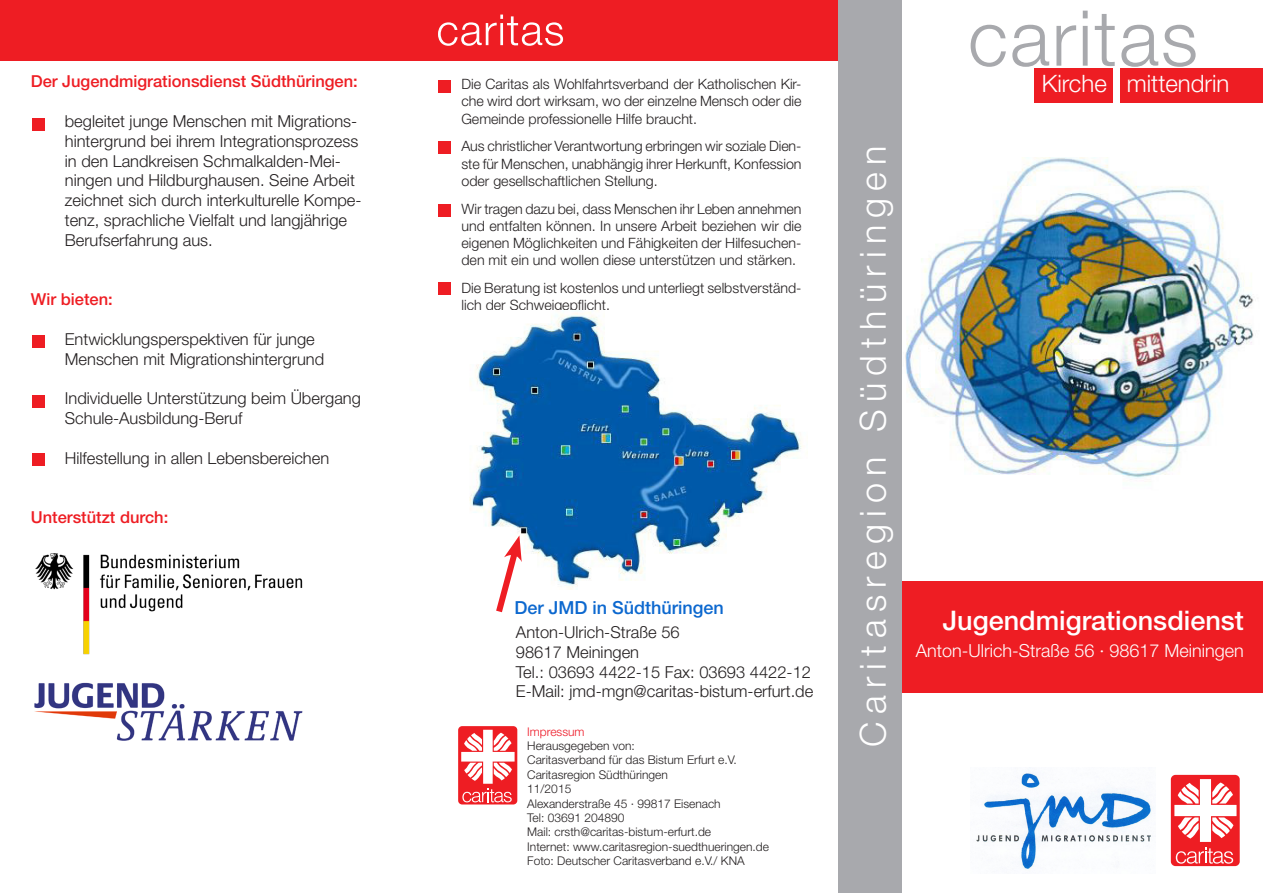
<style>
.page{position:relative;width:1263px;height:893px;background:#fff}
.page>*{position:absolute;margin:0;border:0;box-sizing:border-box;transform-origin:0 0}
.t1{font:300 36px "Helvetica Neue";letter-spacing:.2em;color:#fff}
.t2{font:500 27px "Helvetica Neue";color:#fff}
.Zwischenüberschrift{font:300 24px "Helvetica Neue";color:#fff}
.t3{font:300 18px "Helvetica Neue";color:#fff}
.t4{font:500 18px "Helvetica Neue";color:#0c68cf}
.t5{font:300 16.5px/19.8px "Helvetica Neue";color:#231f20}
.t6{font:500 16.5px "Helvetica Neue";color:#ee1d23}
.fliess01{font:300 14.25px/17.1px "Helvetica Neue";color:#231f20;text-align:justify}
.fliess01-2{font:300 12px "Helvetica Neue";color:#231f20}
.fliess01-3{font:300 12px "Helvetica Neue";color:#ee1b29}
</style>
<div class="page">
<img style="left:905px;top:157px;width:349px;height:322px">
<svg style="left:971px;top:25px;width:35px;height:42px"></svg>
<svg style="left:1012px;top:25px;width:37px;height:42px"></svg>
<svg style="left:1056px;top:25px;width:20px;height:41px"></svg>
<svg style="left:1083px;top:11px;width:5px;height:55px"></svg>
<svg style="left:1095px;top:14px;width:20px;height:52px"></svg>
<svg style="left:1121px;top:25px;width:74px;height:42px"></svg>
<div style="left:1034px;top:68px;width:79px;height:34px;background:#ee1d23"></div>
<div style="left:1120px;top:68px;width:143px;height:34px;background:#ee1d23"></div>
<div style="left:896px;top:581px;width:367px;height:112px;background:#ee1d23"></div>
<div style="left:838px;top:0;width:64px;height:893px;background:#a8a9ad"></div>
<img style="left:976px;top:767px;width:177px;height:102px">
<div style="left:0;top:0;width:838px;height:61px;background:#ee1d23"></div>
<div style="left:32px;top:335px;width:13px;height:13px;background:#ee1d23"></div>
<div style="left:438px;top:80px;width:13px;height:12px;background:#ee1d23"></div>
<div style="left:438px;top:141px;width:13px;height:13px;background:#ee1d23"></div>
<div style="left:438px;top:204px;width:13px;height:13px;background:#ee1d23"></div>
<div style="left:438px;top:282px;width:13px;height:12px;background:#ee1d23"></div>
<div style="left:32px;top:395px;width:13px;height:13px;background:#ee1d23"></div>
<div style="left:32px;top:453px;width:13px;height:13px;background:#ee1d23"></div>
<div style="left:1171px;top:775px;width:69px;height:91px;background:#ee1d23;border-radius:5px"></div>
<svg style="left:1174px;top:779px;width:62px;height:85px"></svg>
<svg style="left:438px;top:15px;width:125px;height:31px"></svg>
<div style="left:32px;top:118px;width:13px;height:12px;background:#ee1d23"></div>
<img style="left:35px;top:553px;width:268px;height:102px">
<img style="left:34px;top:682px;width:269px;height:59px">
<div style="left:458px;top:726px;width:59px;height:78px;background:#ee1d23;border-radius:4px"></div>
<svg style="left:461px;top:730px;width:54px;height:72px"></svg>
<img style="left:469px;top:310px;width:334px;height:280px">
<svg style="left:492px;top:535px;width:31px;height:78px"></svg>
<p class="t6" style="left:31px;top:72px;width:329px">Der Jugendmigrationsdienst Südthüringen:</p>
<p class="t5" style="left:65px;top:111px;width:294px">begleitet junge Menschen mit Migrations-</p>
<p class="t5" style="left:65px;top:131px;width:295px">hintergrund bei ihrem Integrationsprozess</p>
<p class="t5" style="left:65px;top:150px;width:298px">in den Landkreisen Schmalkalden-Mei&shy;ningen und Hildburghausen. Seine Arbeit zeichnet sich durch interkulturelle Kompe&shy;tenz, sprachliche Vielfalt und langjährige Berufserfahrung aus.</p>
<p class="t6" style="left:31px;top:289px;width:83px">Wir bieten:</p>
<p class="t5" style="left:65px;top:329px;width:251px">Entwicklungsperspektiven für junge</p>
<p class="t5" style="left:65px;top:348px;width:261px">Menschen mit Migrationshintergrund</p>
<p class="t5" style="left:65px;top:388px;width:298px">Individuelle Unterstützung beim Übergang</p>
<p class="t5" style="left:65px;top:408px;width:179px">Schule-Ausbildung-Beruf</p>
<p class="t5" style="left:65px;top:447px;width:266px">Hilfestellung in allen Lebensbereichen</p>
<p class="t6" style="left:31px;top:507px;width:139px">Unterstützt durch:</p>
<p class="fliess01" style="left:461px;top:75px;width:342px">Die Caritas als Wohlfahrtsverband der Katholischen Kir&shy;che wird dort wirksam, wo der einzelne Mensch oder die Gemeinde professionelle Hilfe braucht.</p>
<p class="fliess01" style="left:461px;top:138px;width:342px">Aus christlicher Verantwortung erbringen wir soziale Dien&shy;ste für Menschen, unabhängig ihrer Herkunft, Konfession oder gesellschaftlichen Stellung.</p>
<p class="fliess01" style="left:461px;top:200px;width:342px">Wir tragen dazu bei, dass Menschen ihr Leben annehmen und entfalten können. In unsere Arbeit beziehen wir die eigenen Möglichkeiten und Fähigkeiten der Hilfesuchen&shy;den mit ein und wollen diese unterstützen und stärken.</p>
<p class="fliess01" style="left:461px;top:279px;width:342px">Die Beratung ist kostenlos und unterliegt selbstverständ&shy;lich der Schweigepflicht.</p>
<p class="t4" style="left:514px;top:596px;width:211px">Der JMD in Südthüringen</p>
<p class="t5" style="left:516px;top:622px;width:165px">Anton-Ulrich-Straße 56</p>
<p class="t5" style="left:516px;top:642px;width:125px">98617 Meiningen</p>
<p class="t5" style="left:516px;top:661px;width:297px">Tel.: 03693 4422-15 Fax: 03693 4422-12</p>
<p class="t5" style="left:516px;top:681px;width:299px">E-Mail: jmd-mgn@caritas-bistum-erfurt.de</p>
<p class="fliess01-3" style="left:527px;top:724px;width:59px">Impressum</p>
<p class="fliess01-2" style="left:527px;top:738px;width:109px">Herausgegeben von:</p>
<p class="fliess01-2" style="left:527px;top:753px;width:211px">Caritasverband für das Bistum Erfurt e.V.</p>
<p class="fliess01-2" style="left:527px;top:767px;width:142px">Caritasregion Südthüringen</p>
<p class="fliess01-2" style="left:527px;top:781px;width:46px">11/2015</p>
<p class="fliess01-2" style="left:527px;top:796px;width:195px">Alexanderstraße 45 · 99817 Eisenach</p>
<p class="fliess01-2" style="left:527px;top:810px;width:99px">Tel: 03691 204890</p>
<p class="fliess01-2" style="left:527px;top:825px;width:185px">Mail: crsth@caritas-bistum-erfurt.de</p>
<p class="fliess01-2" style="left:527px;top:839px;width:243px">Internet: www.caritasregion-suedthueringen.de</p>
<p class="fliess01-2" style="left:527px;top:853px;width:219px">Foto: Deutscher Caritasverband e.V./ KNA</p>
<p class="t1" style="left:851px;top:747px;width:603px;rotate:-90deg">Caritasregion Südthüringen</p>
<p class="Zwischenüberschrift" style="left:1042px;top:69px;width:189px">Kirche mittendrin</p>
<p class="t2" style="left:943px;top:604px;width:303px">Jugendmigrationsdienst</p>
<p class="t3" style="left:916px;top:639px;width:330px">Anton-Ulrich-Straße 56 · 98617 Meiningen</p>
</div>
